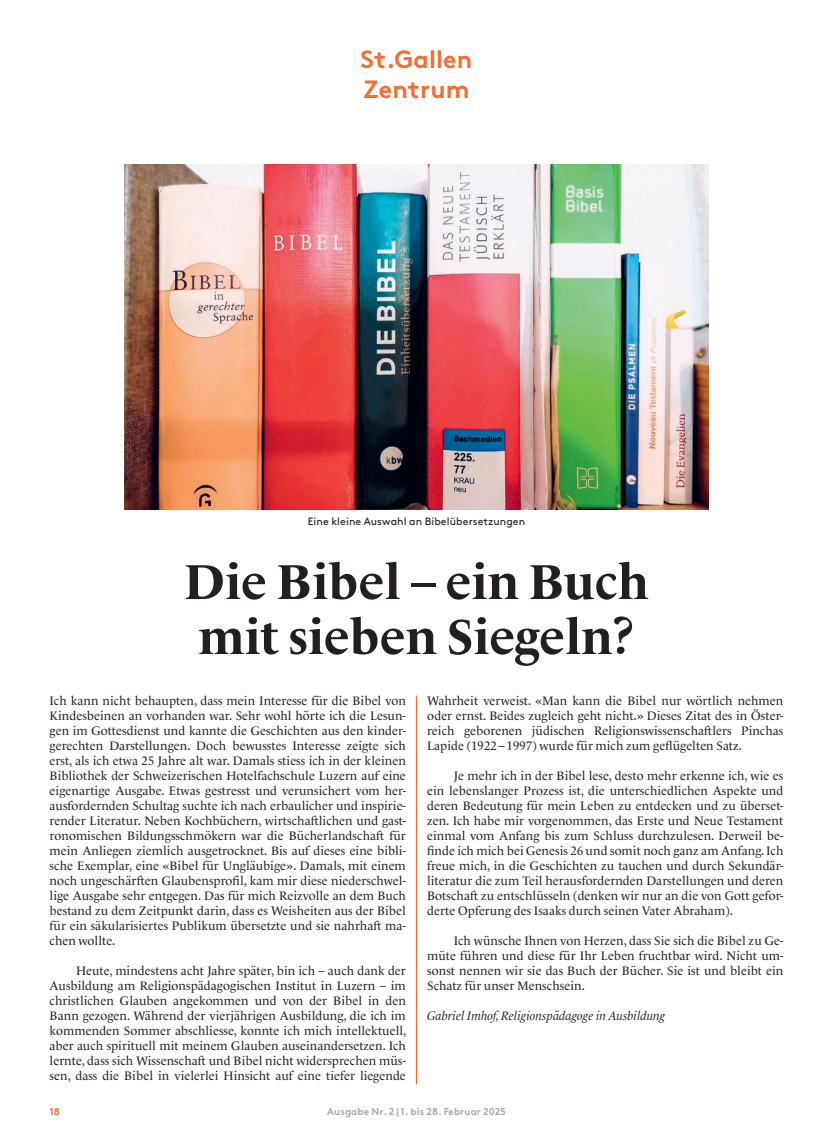
<style>
.page{position:relative;width:833px;height:1134px;background:#fff}
.page>*{position:absolute;margin:0;border:0;box-sizing:border-box;transform-origin:0 0}
.t1{font:700 50px/55px "Le Monde Livre Pro";letter-spacing:-.005em;color:#231f20}
.t2{font:700 25px/30px "Brown Pro";letter-spacing:.005em;color:#f36e31}
.t3{font:12.5px/15px "Le Monde Livre Pro";letter-spacing:.005em;color:#231f20;text-align:justify}
.t4{font:italic 12.5px "Le Monde Livre Pro";color:#231f20}
.t5{font:10.62px "Brown Pro";letter-spacing:.01em;color:#231f20}
.t6{font:700 10px "Brown Pro";letter-spacing:.01em;color:#a8a9ad}
.t7{font:700 10px "Brown Pro";color:#f36e31}
</style>
<div class="page">
<hr style="left:416px;top:695px;width:1px;height:389px;background:#f36e31">
<img style="left:124px;top:165px;width:585px;height:345px">
<h2 class="t2" style="left:361px;top:42px;width:113px">St.Gallen<br>Zentrum</h2>
<p class="t5" style="left:308px;top:513px;width:219px">Eine kleine Auswahl an Bibelübersetzungen</p>
<h1 class="t1" style="left:184px;top:549px;width:466px">Die Bibel – ein Buch mit sieben Siegeln?</h1>
<p class="t3" style="left:50px;top:692px;width:358px">Ich kann nicht behaupten, dass mein Interesse für die Bibel von Kindesbeinen an vorhanden war. Sehr wohl hörte ich die Lesun&shy;gen im Gottesdienst und kannte die Geschichten aus den kinder&shy;gerechten Darstellungen. Doch bewusstes Interesse zeigte sich erst, als ich etwa 25 Jahre alt war. Damals stiess ich in der kleinen Bibliothek der Schweizerischen Hotelfachschule Luzern auf eine eigenartige Ausgabe. Etwas gestresst und verunsichert vom her&shy;ausfordernden Schultag suchte ich nach erbaulicher und inspirie&shy;render Literatur. Neben Kochbüchern, wirtschaftlichen und gast&shy;ronomischen Bildungsschmökern war die Bücherlandschaft für mein Anliegen ziemlich ausgetrocknet. Bis auf dieses eine bibli&shy;sche Exemplar, eine «Bibel für Ungläubige». Damals, mit einem noch ungeschärften Glaubensprofil, kam mir diese niederschwel&shy;lige Ausgabe sehr entgegen. Das für mich Reizvolle an dem Buch bestand zu dem Zeitpunkt darin, dass es Weisheiten aus der Bibel für ein säkularisiertes Publikum übersetzte und sie nahrhaft ma&shy;chen wollte.</p>
<p class="t3" style="left:50px;top:962px;width:358px;text-indent:27px">Heute, mindestens acht Jahre später, bin ich – auch dank der Ausbildung am Religionspädagogischen Institut in Luzern – im christlichen Glauben angekommen und von der Bibel in den Bann gezogen. Während der vierjährigen Ausbildung, die ich im kommenden Sommer abschliesse, konnte ich mich intellektuell, aber auch spirituell mit meinem Glauben auseinandersetzen. Ich lernte, dass sich Wissenschaft und Bibel nicht widersprechen müs&shy;sen, dass die Bibel in vielerlei Hinsicht auf eine tiefer liegende</p>
<p class="t3" style="left:427px;top:692px;width:358px">Wahrheit verweist. «Man kann die Bibel nur wörtlich nehmen oder ernst. Beides zugleich geht nicht.» Dieses Zitat des in Öster&shy;reich geborenen jüdischen Religionswissenschaftlers Pinchas Lapide (1922 – 1997) wurde für mich zum geflügelten Satz.</p>
<p class="t3" style="left:427px;top:767px;width:358px;text-indent:27px">Je mehr ich in der Bibel lese, desto mehr erkenne ich, wie es ein lebenslanger Prozess ist, die unterschiedlichen Aspekte und deren Bedeutung für mein Leben zu entdecken und zu überset&shy;zen. Ich habe mir vorgenommen, das Erste und Neue Testament einmal vom Anfang bis zum Schluss durchzulesen. Derweil be&shy;finde ich mich bei Genesis 26 und somit noch ganz am Anfang. Ich freue mich, in die Geschichten zu tauchen und durch Sekundär&shy;literatur die zum Teil herausfordernden Darstellungen und deren Botschaft zu entschlüsseln (denken wir nur an die von Gott gefor&shy;derte Opferung des Isaaks durch seinen Vater Abraham).</p>
<p class="t3" style="left:427px;top:932px;width:358px;text-indent:27px">Ich wünsche Ihnen von Herzen, dass Sie sich die Bibel zu Ge&shy;müte führen und diese für Ihr Leben fruchtbar wird. Nicht um&shy;sonst nennen wir sie das Buch der Bücher. Sie ist und bleibt ein Schatz für unser Menschsein.</p>
<p class="t4" style="left:427px;top:1006px;width:240px">Gabriel Imhof, Religionspädagoge in Ausbildung</p>
<p class="t7" style="left:50px;top:1103px;width:12px">18</p>
<p class="t6" style="left:327px;top:1103px;width:180px">Ausgabe Nr. 2 | 1. bis 28. Februar 2025</p>
</div>
